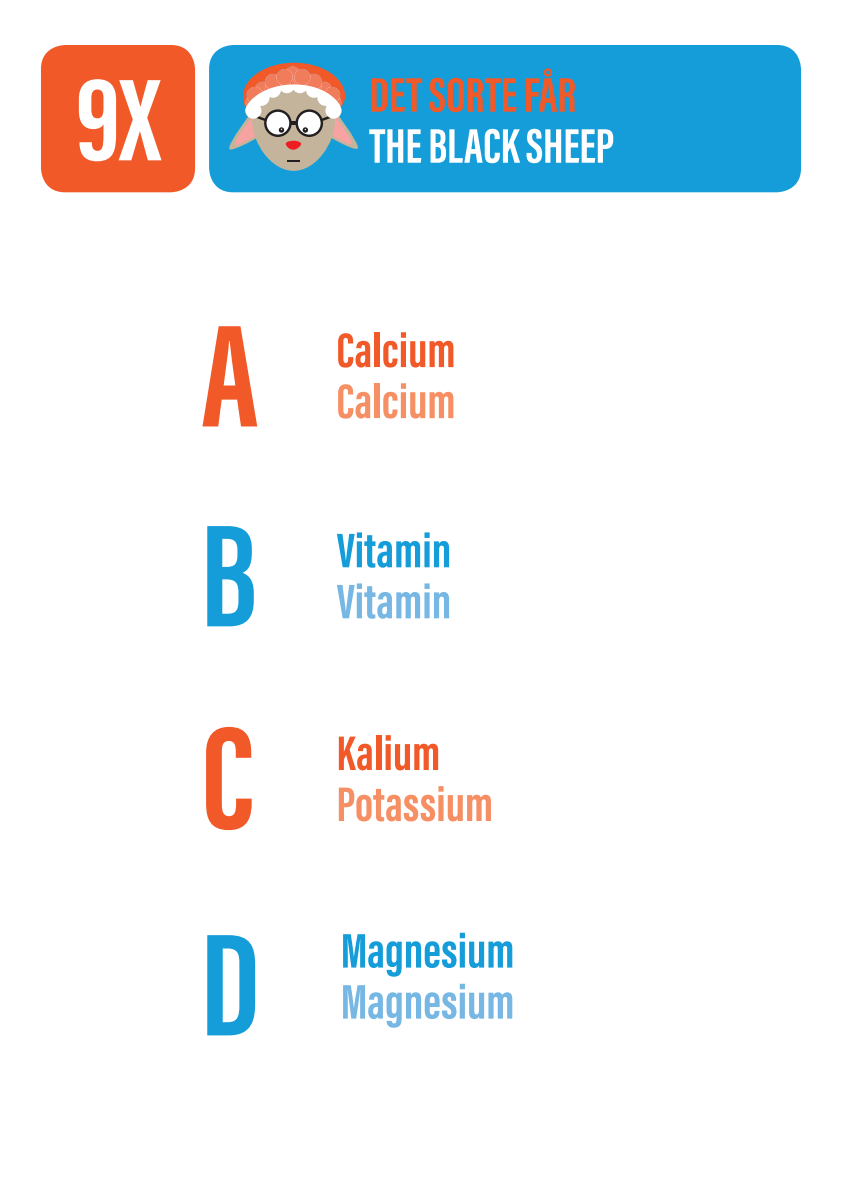
<style>
.page{position:relative;width:842px;height:1191px;background:#fff}
.page>*{position:absolute;margin:0;border:0;box-sizing:border-box;transform-origin:0 0}
.t1{font:700 150px "Acumin Pro Extra Cond";color:#f15929}
.t2{font:700 150px "Acumin Pro Extra Cond";color:#149dd9}
.t3{font:700 120px "Acumin Pro Extra Cond";color:#fff}
.t4{font:700 50px "Acumin Pro Extra Cond";color:#f15929}
.t5{font:700 50px "Acumin Pro Extra Cond";color:#f68f63}
.t6{font:700 50px "Acumin Pro Extra Cond";color:#149dd9}
.t7{font:700 50px "Acumin Pro Extra Cond";color:#76b7e4}
.t8{font:700 50px "Acumin Pro Extra Cond";color:#fff}
</style>
<div class="page">
<div style="left:41px;top:45px;width:154px;height:147px;background:#f15929;border-radius:24px"></div>
<div style="left:209px;top:45px;width:592px;height:147px;background:#149dd9;border-radius:24px"></div>
<svg style="left:252px;top:83px;width:83px;height:88px"></svg>
<svg style="left:229px;top:63px;width:129px;height:90px"></svg>
<svg style="left:287px;top:160px;width:13px;height:1px"></svg>
<h2 class="t3" style="left:76px;top:46px;width:86px">9X</h2>
<h1 class="t1" style="left:201px;top:284px;width:58px">A</h1>
<h1 class="t2" style="left:201px;top:483px;width:58px">B</h1>
<h1 class="t1" style="left:201px;top:686px;width:54px">C</h1>
<h1 class="t2" style="left:201px;top:892px;width:61px">D</h1>
<p class="t4" style="left:369px;top:64px;width:208px">DET SORTE FÅR</p>
<p class="t8" style="left:369px;top:115px;width:246px">THE BLACK SHEEP</p>
<p class="t4" style="left:337px;top:319px;width:120px">Calcium</p>
<p class="t5" style="left:337px;top:370px;width:120px">Calcium</p>
<p class="t6" style="left:337px;top:520px;width:116px">Vitamin</p>
<p class="t7" style="left:337px;top:571px;width:116px">Vitamin</p>
<p class="t4" style="left:337px;top:722px;width:105px">Kalium</p>
<p class="t5" style="left:337px;top:773px;width:158px">Potassium</p>
<p class="t6" style="left:341px;top:920px;width:175px">Magnesium</p>
<p class="t7" style="left:341px;top:971px;width:175px">Magnesium</p>
</div>
